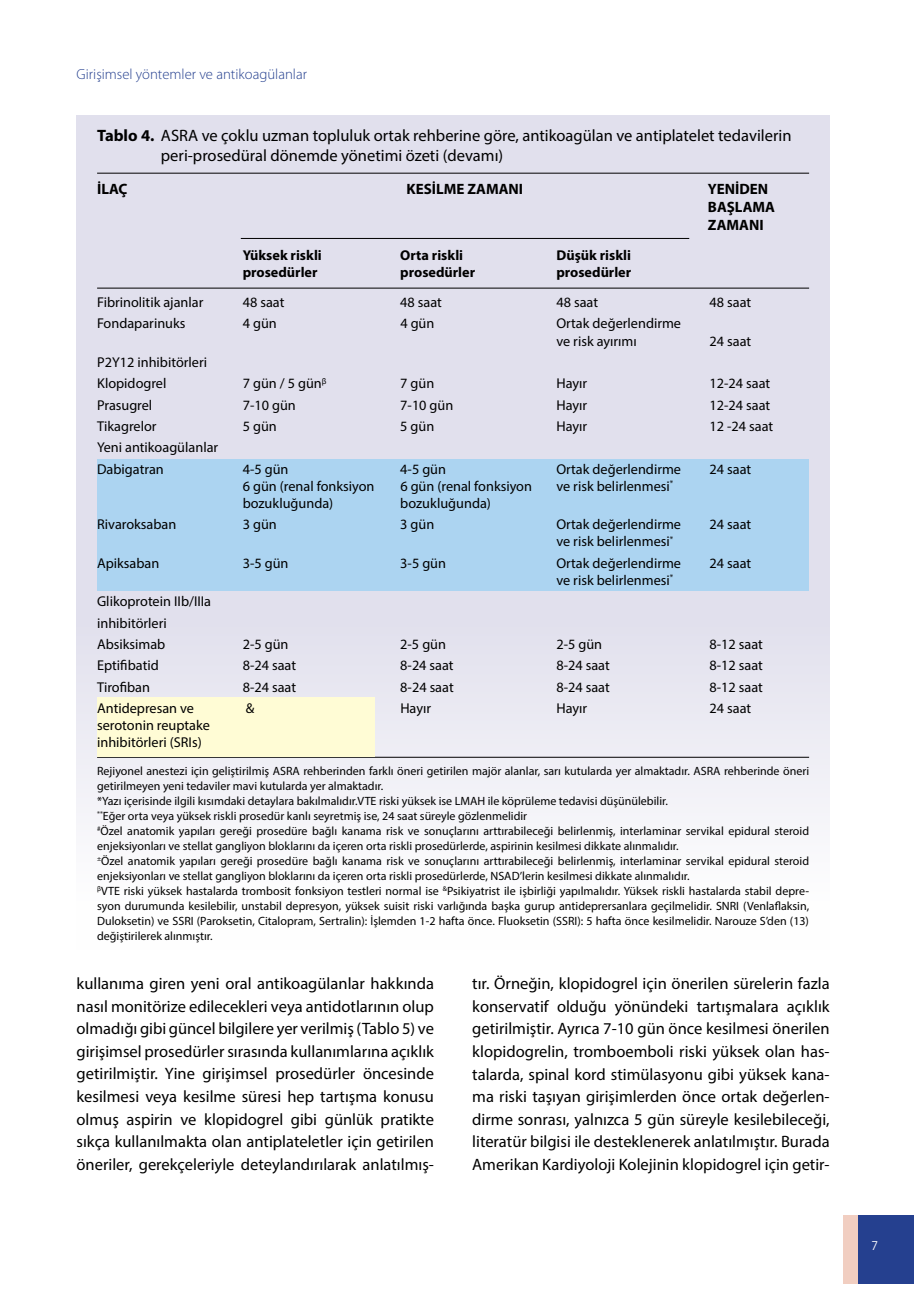
<style>
.page{position:relative;width:919px;height:1289px;background:#fff}
.page>*{position:absolute;margin:0;border:0;box-sizing:border-box;transform-origin:0 0}
.t1{font:16.5px/22.5px "Myriad Pro";color:#000;text-align:justify}
.t2{font:700 15px/18px "Myriad Pro";color:#000}
.t3{font:300 14.7px "Myriad Pro";color:#25408f}
.t4{font:14.25px/21.3px "Myriad Pro";color:#000}
.t5{font:700 14.25px "Myriad Pro";color:#000}
.t6{font:12px/15px "Myriad Pro";color:#000}
.t7{font:12px "Avant Garde Tr";color:#fff}
.s1{font-weight:700}
</style>
<div class="page">
<div style="left:843px;top:1214px;width:42px;height:69px;background:#f1cec1"></div>
<div style="left:858px;top:1214px;width:55px;height:69px;background:#25408f"></div>
<div style="left:77px;top:115px;width:752px;height:834px;background:linear-gradient(to bottom,#d9d7e8,#f6f5f9)"></div>
<hr style="left:97px;top:173px;width:712px;height:1px;background:#000">
<hr style="left:241px;top:238px;width:448px;height:1px;background:#000">
<hr style="left:97px;top:288px;width:712px;height:1px;background:#000">
<hr style="left:97px;top:757px;width:712px;height:1px;background:#000">
<div style="left:97px;top:459px;width:712px;height:132px;background:#acd4f1"></div>
<div style="left:97px;top:697px;width:277px;height:60px;background:#fffcd5"></div>
<p class="t3" style="left:77px;top:66px;width:232px">Girişimsel yöntemler ve antikoagülanlar</p>
<h1 class="t1" style="left:161px;top:126px;width:632px;line-height:19.8px;text-indent:-64px"><span class="s1">Tablo 4.</span> ASRA ve çoklu uzman topluluk ortak rehberine göre, antikoagülan ve antiplatelet tedavilerin peri-prosedüral dönemde yönetimi özeti (devamı)</h1>
<p class="t2" style="left:97px;top:180px;width:32px">İLAÇ</p>
<p class="t2" style="left:406px;top:180px;width:118px">KESİLME ZAMANI</p>
<p class="t2" style="left:708px;top:180px;width:69px">YENİDEN<br>BAŞLAMA<br>ZAMANI</p>
<p class="t5" style="left:243px;top:246px;width:81px">Yüksek riskli</p>
<p class="t5" style="left:400px;top:246px;width:64px">Orta riskli</p>
<p class="t5" style="left:556px;top:246px;width:76px">Düşük riskli</p>
<p class="t5" style="left:243px;top:263px;width:76px">prosedürler</p>
<p class="t5" style="left:400px;top:263px;width:76px">prosedürler</p>
<p class="t5" style="left:556px;top:263px;width:76px">prosedürler</p>
<p class="t4" style="left:97px;top:291px;width:108px">Fibrinolitik ajanlar</p>
<p class="t4" style="left:243px;top:291px;width:43px">48 saat</p>
<p class="t4" style="left:400px;top:291px;width:43px">48 saat</p>
<p class="t4" style="left:556px;top:291px;width:43px">48 saat</p>
<p class="t4" style="left:709px;top:291px;width:43px">48 saat</p>
<p class="t4" style="left:97px;top:313px;width:90px">Fondaparinuks</p>
<p class="t4" style="left:243px;top:313px;width:36px">4 gün</p>
<p class="t4" style="left:400px;top:313px;width:36px">4 gün</p>
<p class="t4" style="left:556px;top:315px;width:126px;line-height:17.1px">Ortak değerlendirme ve risk ayırımı</p>
<p class="t4" style="left:709px;top:330px;width:43px">24 saat</p>
<p class="t4" style="left:97px;top:351px;width:111px">P2Y12 inhibitörleri<br>Klopidogrel</p>
<p class="t4" style="left:243px;top:372px;width:85px">7 gün / 5 gün<sup>β</sup></p>
<p class="t4" style="left:400px;top:372px;width:36px">7 gün</p>
<p class="t4" style="left:556px;top:372px;width:32px">Hayır</p>
<p class="t4" style="left:709px;top:372px;width:62px">12-24 saat</p>
<p class="t4" style="left:97px;top:394px;width:57px">Prasugrel</p>
<p class="t4" style="left:243px;top:394px;width:55px">7-10 gün</p>
<p class="t4" style="left:400px;top:394px;width:55px">7-10 gün</p>
<p class="t4" style="left:556px;top:394px;width:32px">Hayır</p>
<p class="t4" style="left:709px;top:394px;width:62px">12-24 saat</p>
<p class="t4" style="left:97px;top:415px;width:61px">Tikagrelor</p>
<p class="t4" style="left:243px;top:415px;width:36px">5 gün</p>
<p class="t4" style="left:400px;top:415px;width:36px">5 gün</p>
<p class="t4" style="left:556px;top:415px;width:32px">Hayır</p>
<p class="t4" style="left:709px;top:415px;width:65px">12 -24 saat</p>
<p class="t4" style="left:97px;top:437px;width:123px">Yeni antikoagülanlar<br>Dabigatran</p>
<p class="t4" style="left:243px;top:458px;width:47px">4-5 gün</p>
<p class="t4" style="left:400px;top:458px;width:47px">4-5 gün</p>
<p class="t4" style="left:556px;top:458px;width:126px">Ortak değerlendirme</p>
<p class="t4" style="left:709px;top:458px;width:43px">24 saat</p>
<p class="t4" style="left:243px;top:475px;width:133px">6 gün (renal fonksiyon</p>
<p class="t4" style="left:400px;top:475px;width:133px">6 gün (renal fonksiyon</p>
<p class="t4" style="left:556px;top:475px;width:118px">ve risk belirlenmesi<sup>*</sup></p>
<p class="t4" style="left:243px;top:492px;width:92px">bozukluğunda)</p>
<p class="t4" style="left:400px;top:492px;width:92px">bozukluğunda)</p>
<p class="t4" style="left:97px;top:513px;width:81px">Rivaroksaban</p>
<p class="t4" style="left:243px;top:513px;width:36px">3 gün</p>
<p class="t4" style="left:400px;top:513px;width:36px">3 gün</p>
<p class="t4" style="left:556px;top:513px;width:126px">Ortak değerlendirme</p>
<p class="t4" style="left:709px;top:513px;width:43px">24 saat</p>
<p class="t4" style="left:556px;top:531px;width:118px">ve risk belirlenmesi<sup>*</sup></p>
<p class="t4" style="left:97px;top:552px;width:64px">Apiksaban</p>
<p class="t4" style="left:243px;top:552px;width:47px">3-5 gün</p>
<p class="t4" style="left:400px;top:552px;width:47px">3-5 gün</p>
<p class="t4" style="left:556px;top:552px;width:126px">Ortak değerlendirme</p>
<p class="t4" style="left:709px;top:552px;width:43px">24 saat</p>
<p class="t4" style="left:556px;top:569px;width:118px">ve risk belirlenmesi<sup>*</sup></p>
<p class="t4" style="left:97px;top:590px;width:115px">Glikoprotein IIb/IIIa inhibitörleri<br>Absiksimab</p>
<p class="t4" style="left:243px;top:633px;width:47px">2-5 gün</p>
<p class="t4" style="left:400px;top:633px;width:47px">2-5 gün</p>
<p class="t4" style="left:556px;top:633px;width:47px">2-5 gün</p>
<p class="t4" style="left:709px;top:633px;width:55px">8-12 saat</p>
<p class="t4" style="left:97px;top:654px;width:63px">Eptifibatid</p>
<p class="t4" style="left:243px;top:654px;width:55px">8-24 saat</p>
<p class="t4" style="left:400px;top:654px;width:55px">8-24 saat</p>
<p class="t4" style="left:556px;top:654px;width:55px">8-24 saat</p>
<p class="t4" style="left:709px;top:654px;width:55px">8-12 saat</p>
<p class="t4" style="left:97px;top:676px;width:54px">Tirofiban</p>
<p class="t4" style="left:243px;top:676px;width:55px">8-24 saat</p>
<p class="t4" style="left:400px;top:676px;width:55px">8-24 saat</p>
<p class="t4" style="left:556px;top:676px;width:55px">8-24 saat</p>
<p class="t4" style="left:709px;top:676px;width:55px">8-12 saat</p>
<p class="t4" style="left:97px;top:697px;width:98px">Antidepresan ve</p>
<p class="t4" style="left:246px;top:697px;width:10px">&amp;</p>
<p class="t4" style="left:400px;top:697px;width:32px">Hayır</p>
<p class="t4" style="left:556px;top:697px;width:32px">Hayır</p>
<p class="t4" style="left:709px;top:697px;width:43px">24 saat</p>
<p class="t4" style="left:97px;top:716px;width:114px;line-height:17.1px">serotonin reuptake inhibitörleri (SRIs)</p>
<p class="t6" style="left:97px;top:762px;width:713px">Rejiyonel anestezi için geliştirilmiş ASRA rehberinden farklı öneri getirilen majör alanlar, sarı kutularda yer almaktadır. ASRA rehberinde öneri getirilmeyen yeni tedaviler mavi kutularda yer almaktadır.<br>*Yazı içerisinde ilgili kısımdaki detaylara bakılmalıdır.VTE riski yüksek ise LMAH ile köprüleme tedavisi düşünülebilir.<br><sup>**</sup>Eğer orta veya yüksek riskli prosedür kanlı seyretmiş ise, 24 saat süreyle gözlenmelidir<br><sup>#</sup>Özel anatomik yapıları gereği prosedüre bağlı kanama risk ve sonuçlarını arttırabileceği belirlenmiş, interlaminar servikal epidural steroid enjeksiyonları ve stellat gangliyon bloklarını da içeren orta riskli prosedürlerde, aspirinin kesilmesi dikkate alınmalıdır.<br><sup>±</sup>Özel anatomik yapıları gereği prosedüre bağlı kanama risk ve sonuçlarını arttırabileceği belirlenmiş, interlaminar servikal epidural steroid enjeksiyonları ve stellat gangliyon bloklarını da içeren orta riskli prosedürlerde, NSAD’lerin kesilmesi dikkate alınmalıdır.<br><sup>β</sup>VTE riski yüksek hastalarda trombosit fonksiyon testleri normal ise <sup>&amp;</sup>Psikiyatrist ile işbirliği yapılmalıdır. Yüksek riskli hastalarda stabil depre&shy;syon durumunda kesilebilir, unstabil depresyon, yüksek suisit riski varlığında başka gurup antideprersanlara geçilmelidir. SNRI (Venlaflaksin, Duloksetin) ve SSRI (Paroksetin, Citalopram, Sertralin): İşlemden 1-2 hafta önce. Fluoksetin (SSRI): 5 hafta önce kesilmelidir. Narouze S’den (13) değiştirilerek alınmıştır.</p>
<p class="t1" style="left:77px;top:972px;width:359px">kullanıma giren yeni oral antikoagülanlar hakkında nasıl monitörize edilecekleri veya antidotlarının olup olmadığı gibi güncel bilgilere yer verilmiş (Tablo 5) ve girişimsel prosedürler sırasında kullanımlarına açıklık getirilmiştir. Yine girişimsel prosedürler öncesinde kesilmesi veya kesilme süresi hep tartışma konusu olmuş aspirin ve klopidogrel gibi günlük pratikte sıkça kullanılmakta olan antiplateletler için getirilen öneriler, gerekçeleriyle deteylandırılarak anlatılmış-</p>
<p class="t1" style="left:472px;top:972px;width:359px">tır. Örneğin, klopidogrel için önerilen sürelerin fazla konservatif olduğu yönündeki tartışmalara açıklık getirilmiştir. Ayrıca 7-10 gün önce kesilmesi önerilen klopidogrelin, tromboemboli riski yüksek olan has&shy;talarda, spinal kord stimülasyonu gibi yüksek kana&shy;ma riski taşıyan girişimlerden önce ortak değerlen&shy;dirme sonrası, yalnızca 5 gün süreyle kesilebileceği, literatür bilgisi ile desteklenerek anlatılmıştır. Burada Amerikan Kardiyoloji Kolejinin klopidogrel için getir-</p>
<p class="t7" style="left:871px;top:1237px;width:8px">7</p>
</div>
